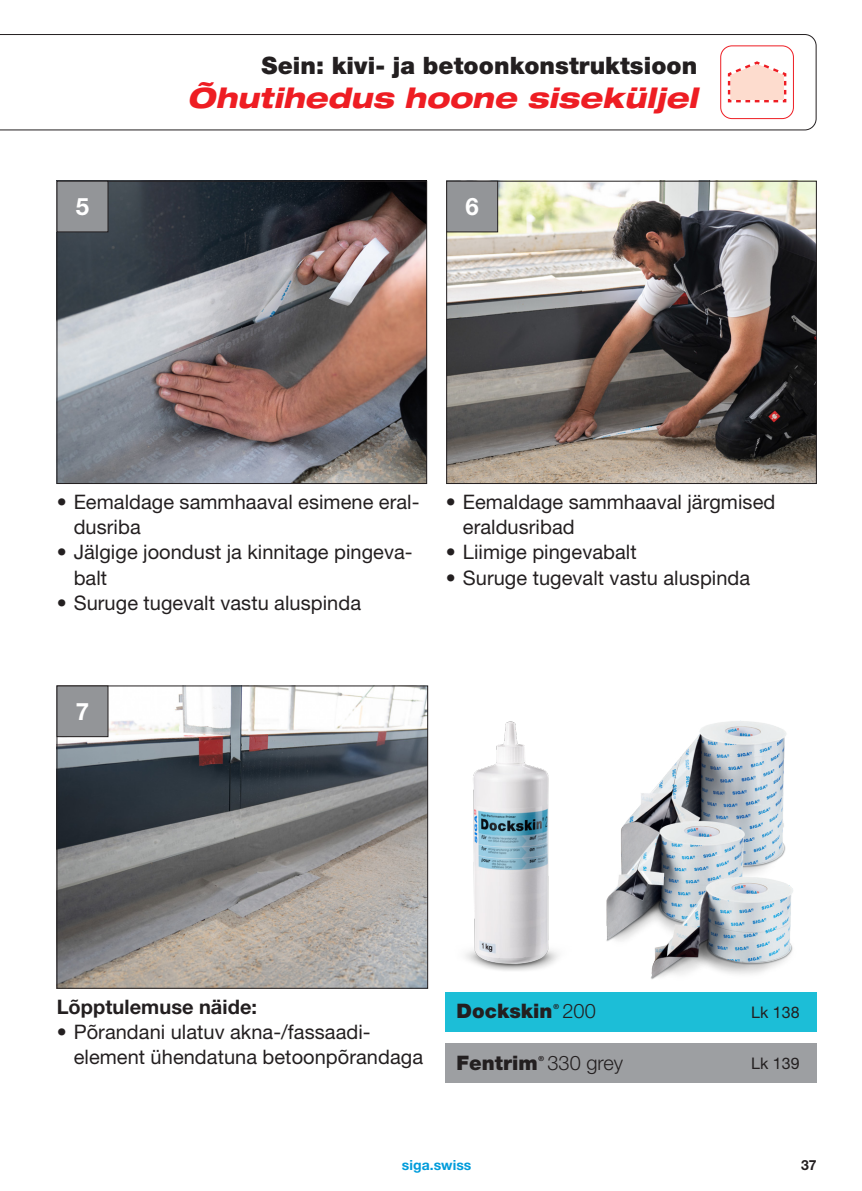
<style>
.page{position:relative;width:862px;height:1191px;background:#fff}
.page>*{position:absolute;margin:0;border:0;box-sizing:border-box;transform-origin:0 0}
.t1{font:italic 800 expanded 28px "Helvetica Neue LT Pro";letter-spacing:.005em;color:#ee1d23}
.t2{font:900 24px "Helvetica Neue LT Pro";letter-spacing:.005em;color:#231f20}
.t3{font:700 24px "Helvetica Neue LT Pro";color:#fff}
.t4{font:20px/25.2px "Helvetica Neue LT Pro";letter-spacing:.005em;color:#231f20}
.t5{font:700 20px "Helvetica Neue LT Pro";letter-spacing:.005em;color:#231f20}
.t6{font:900 20px "Helvetica Neue LT Pro";letter-spacing:.005em;color:#231f20}
.t7{font:300 20px "Helvetica Neue LT Pro";letter-spacing:.005em;color:#231f20}
.t8{font:16px "Helvetica Neue LT Pro";letter-spacing:.005em;color:#231f20}
.t9{font:700 14px "Helvetica Neue LT Pro";letter-spacing:.005em;color:#009cdb}
.t10{font:700 14px "Helvetica Neue LT Pro";color:#231f20}
.t11{font:700 7px "Helvetica Neue LT Pro";color:#231f20}
</style>
<div class="page">
<svg style="left:0;top:34px;width:816px;height:96px"></svg>
<svg style="left:726px;top:60px;width:61px;height:44px"></svg>
<div style="left:720px;top:45px;width:74px;height:74px;border:1px solid #ee1d23;border-radius:11px"></div>
<img style="left:465px;top:721px;width:94px;height:250px">
<img style="left:636px;top:720px;width:150px;height:149px">
<img style="left:606px;top:810px;width:151px;height:131px">
<img style="left:642px;top:869px;width:151px;height:110px">
<div style="left:445px;top:1043px;width:371px;height:40px;background:#9d9fa2"></div>
<div style="left:445px;top:992px;width:371px;height:40px;background:#1cbed7"></div>
<img style="left:59px;top:687px;width:367px;height:299px">
<div style="left:57px;top:685px;width:371px;height:303px;border:1px solid #231f20"></div>
<div style="left:57px;top:686px;width:51px;height:50px;background:#939598"></div>
<div style="left:57px;top:685px;width:51px;height:52px;border:1px solid #231f20"></div>
<img style="left:448px;top:183px;width:366px;height:299px">
<div style="left:446px;top:181px;width:370px;height:303px;border:1px solid #231f20"></div>
<img style="left:59px;top:183px;width:366px;height:299px">
<div style="left:57px;top:181px;width:370px;height:303px;border:1px solid #231f20"></div>
<div style="left:447px;top:181px;width:51px;height:51px;background:#939598"></div>
<div style="left:446px;top:181px;width:52px;height:51px;border:1px solid #231f20"></div>
<div style="left:57px;top:181px;width:51px;height:51px;background:#939598"></div>
<div style="left:57px;top:181px;width:51px;height:51px;border:1px solid #231f20"></div>
<p class="t2" style="left:262px;top:51px;width:437px">Sein: kivi- ja betoonkonstruktsioon</p>
<h1 class="t1" style="left:187px;top:80px;width:512px">Õhutihedus hoone siseküljel</h1>
<p class="t3" style="left:76px;top:192px;width:15px">5</p>
<p class="t3" style="left:465px;top:192px;width:15px">6</p>
<p class="t4" style="left:74px;top:489px;width:347px;text-indent:-17px">• Eemaldage sammhaaval esimene eral&shy;dusriba</p>
<p class="t4" style="left:74px;top:539px;width:340px;text-indent:-17px">• Jälgige joondust ja kinnitage pingeva&shy;balt</p>
<p class="t4" style="left:57px;top:590px;width:306px">• Suruge tugevalt vastu aluspinda</p>
<p class="t4" style="left:463px;top:489px;width:314px;text-indent:-17px">• Eemaldage sammhaaval järgmised eraldusribad</p>
<p class="t4" style="left:446px;top:539px;width:192px">• Liimige pingevabalt</p>
<p class="t4" style="left:446px;top:564px;width:306px">• Suruge tugevalt vastu aluspinda</p>
<p class="t3" style="left:76px;top:696px;width:15px">7</p>
<p class="t5" style="left:57px;top:994px;width:202px">Lõpptulemuse näide:</p>
<p class="t4" style="left:74px;top:1019px;width:351px;text-indent:-17px">• Põrandani ulatuv akna-/fassaadi&shy;element ühendatuna betoonpõrandaga</p>
<p class="t6" style="left:456px;top:999px;width:97px">Dockskin</p>
<p class="t11" style="left:553px;top:1002px;width:7px">®</p>
<p class="t7" style="left:562px;top:999px;width:35px">200</p>
<p class="t6" style="left:456px;top:1050px;width:83px">Fentrim</p>
<p class="t11" style="left:538px;top:1053px;width:7px">®</p>
<p class="t7" style="left:547px;top:1050px;width:77px">330 grey</p>
<p class="t8" style="left:751px;top:1002px;width:50px">Lk 138</p>
<p class="t8" style="left:751px;top:1053px;width:50px">Lk 139</p>
<p class="t9" style="left:402px;top:1156px;width:71px">siga.swiss</p>
<p class="t10" style="left:801px;top:1156px;width:17px">37</p>
</div>
